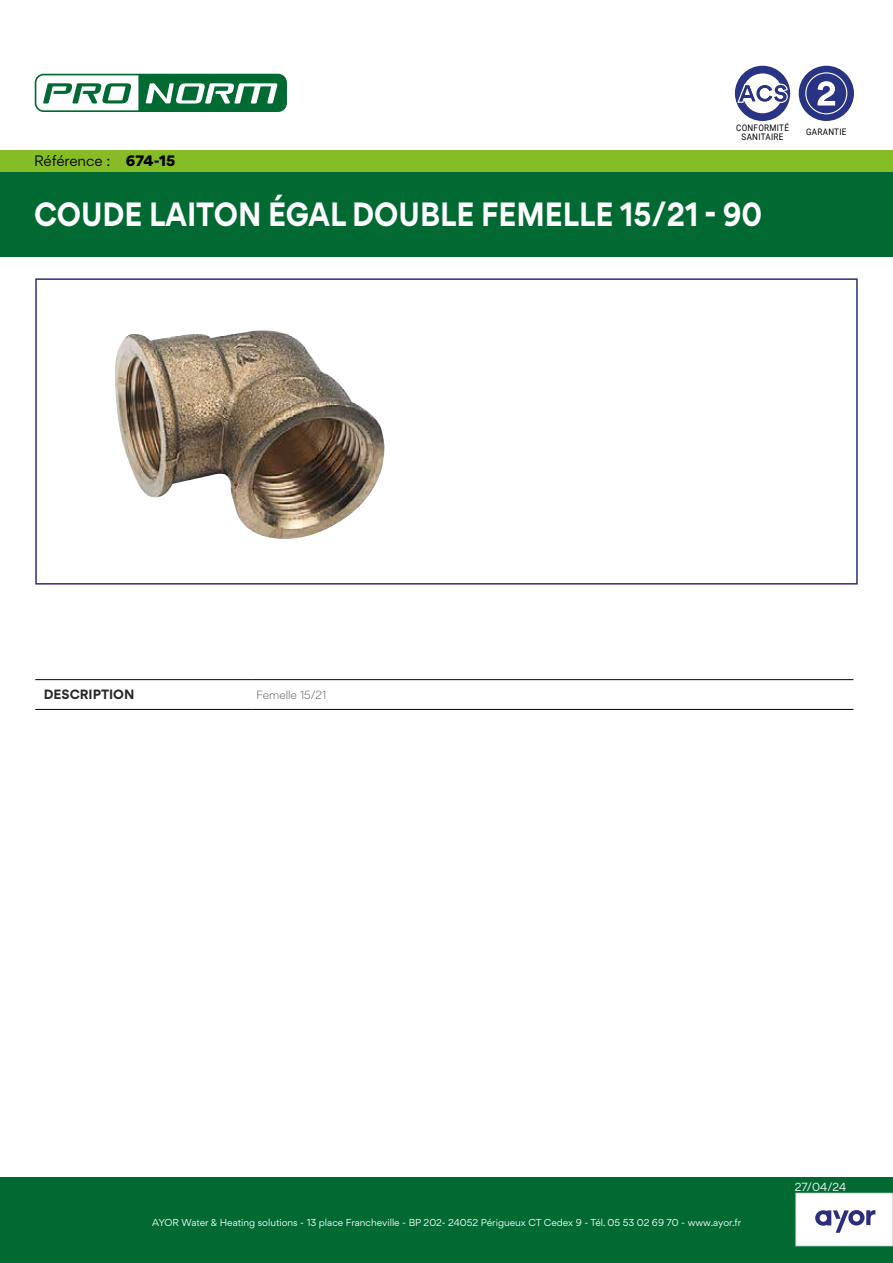
<style>
.page{position:relative;width:893px;height:1263px;background:#fff}
.page>*{position:absolute;margin:0;border:0;box-sizing:border-box;transform-origin:0 0}
.t1{font:700 30px "Gordita";color:#fff;scale:.9 1}
.t2{font:13.5px "Gordita";letter-spacing:-.005em;color:#000}
.t3{font:700 12px "Gordita";color:#282827}
.t4{font:300 10.5px "Gordita";color:#282827}
.t5{font:10.5px "Gordita";color:#fff}
.t6{font:9px "Gordita";color:#fff}
.t7{font:9px/9px "Roboto";letter-spacing:.035em;color:#000;text-align:center;scale:.9 1}
.s1{font-weight:900}
</style>
<div class="page">
<div style="left:0;top:1178px;width:893px;height:85px;background:#006a32"></div>
<div style="left:796px;top:1193px;width:97px;height:53px;background:#fff"></div>
<div style="left:795px;top:1193px;width:98px;height:53px;border:1px solid #dadada"></div>
<img style="left:114px;top:330px;width:271px;height:209px">
<div style="left:0;top:171px;width:893px;height:85px;background:#006a32"></div>
<div style="left:35px;top:278px;width:823px;height:307px;border:2px solid #2d2d7e"></div>
<svg style="left:815px;top:1210px;width:60px;height:23px"></svg>
<div style="left:0;top:150px;width:893px;height:21px;background:#86bc25"></div>
<div style="left:735px;top:66px;width:55px;height:55px;background:#293584;border-radius:50%"></div>
<div style="left:743px;top:73px;width:39px;height:40px;background:#fff;border-radius:50%"></div>
<svg style="left:737px;top:84px;width:51px;height:19px"></svg>
<div style="left:799px;top:66px;width:55px;height:55px;background:#293384;border-radius:50%"></div>
<svg style="left:805px;top:72px;width:42px;height:42px"></svg>
<svg style="left:34px;top:73px;width:253px;height:39px"></svg>
<hr style="left:35px;top:679px;width:217px;height:1px;background:#000">
<hr style="left:252px;top:679px;width:601px;height:1px;background:#000">
<hr style="left:35px;top:709px;width:217px;height:1px;background:#000">
<hr style="left:252px;top:709px;width:601px;height:1px;background:#000">
<h2 class="t2" style="left:34px;top:151px;width:143px">Référence : <span class="s1">674-15</span></h2>
<p class="t7" style="left:736px;top:122px;width:60px">CONFORMITÉ<br>SANITAIRE</p>
<p class="t7" style="left:806px;top:127px;width:46px">GARANTIE</p>
<h1 class="t1" style="left:34px;top:190px;width:811px">COUDE LAITON ÉGAL DOUBLE FEMELLE 15/21 - 90</h1>
<h3 class="t3" style="left:44px;top:685px;width:92px">DESCRIPTION</h3>
<p class="t4" style="left:256px;top:687px;width:71px">Femelle 15/21</p>
<p class="t6" style="left:152px;top:1216px;width:590px">AYOR Water &amp; Heating solutions - 13 place Francheville - BP 202- 24052 Périgueux CT Cedex 9 - Tél. 05 53 02 69 70 - www.ayor.fr</p>
<p class="t5" style="left:795px;top:1179px;width:53px">27/04/24</p>
</div>
